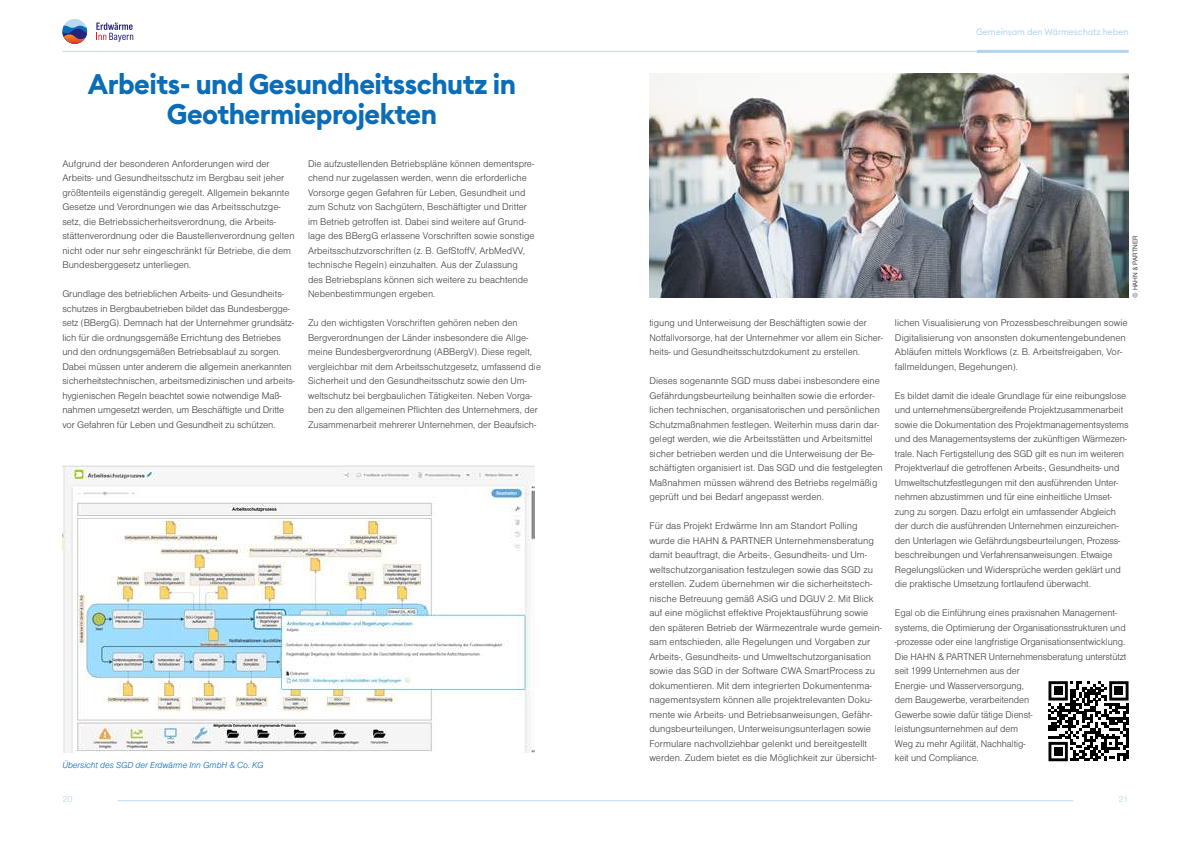
<style>
.page{position:relative;width:1191px;height:842px;background:#fff}
.page>*{position:absolute;margin:0;border:0;box-sizing:border-box;transform-origin:0 0}
.t1{font:700 28px/30px "Euclid Circular B";letter-spacing:-.02em;color:#0b6db7;text-align:center}
.t2{font:10px/14.5px "Nimbus Sans DOT Ligh";color:#414042}
.t3{font:9px "Nimbus Sans DOT Ligh Ital";letter-spacing:-.005em;color:#0b6db7}
.t4{font:9px "Euclid Circular B";letter-spacing:-.01em;color:#afd5f1}
.t5{font:9px "Nimbus Sans DOT";color:#badaf3}
.t6{font:7px "Nimbus Sans DOT";color:#414042}
</style>
<div class="page">
<svg style="left:96px;top:23px;width:37px;height:19px"></svg>
<div style="left:62px;top:19px;width:25px;height:25px;background:#badaf3;border-radius:50%"></div>
<svg style="left:62px;top:26px;width:25px;height:18px"></svg>
<hr style="left:62px;top:51px;width:1066px;height:1px;background:#badaf3">
<hr style="left:118px;top:800px;width:955px;height:1px;background:#badaf3">
<hr style="left:977px;top:50px;width:151px;height:3px;background:#afd5f1">
<img style="left:62px;top:465px;width:473px;height:287px">
<img style="left:649px;top:74px;width:479px;height:224px">
<svg style="left:1048px;top:681px;width:80px;height:80px"></svg>
<div style="left:1054px;top:687px;width:8px;height:8px;background:#000"></div>
<div style="left:1114px;top:687px;width:9px;height:8px;background:#000"></div>
<div style="left:1054px;top:747px;width:8px;height:9px;background:#000"></div>
<h1 class="t1" style="left:88px;top:69px;width:429px">Arbeits- und Gesundheitsschutz in<br>Geothermieprojekten</h1>
<p class="t2" style="left:62px;top:156px;width:234px">Aufgrund der besonderen Anforderungen wird der Arbeits- und Gesundheitsschutz im Bergbau seit jeher größtenteils eigenständig geregelt. Allgemein bekannte Gesetze und Verordnungen wie das Arbeitsschutzge&shy;setz, die Betriebssicherheitsverordnung, die Arbeits&shy;stättenverordnung oder die Baustellenverordnung gelten nicht oder nur sehr eingeschränkt für Betriebe, die dem Bundesberggesetz unterliegen.</p>
<p class="t2" style="left:62px;top:287px;width:234px">Grundlage des betrieblichen Arbeits- und Gesundheits&shy;schutzes in Bergbaubetrieben bildet das Bundesbergge&shy;setz (BBergG). Demnach hat der Unternehmer grundsätz&shy;lich für die ordnungsgemäße Errichtung des Betriebes und den ordnungsgemäßen Betriebsablauf zu sorgen.<br>Dabei müssen unter anderem die allgemein anerkannten sicherheitstechnischen, arbeitsmedizinischen und arbeits&shy;hygienischen Regeln beachtet sowie notwendige Maß&shy;nahmen umgesetzt werden, um Beschäftigte und Dritte vor Gefahren für Leben und Gesundheit zu schützen.</p>
<p class="t2" style="left:308px;top:156px;width:228px">Die aufzustellenden Betriebspläne können dementspre&shy;chend nur zugelassen werden, wenn die erforderliche Vorsorge gegen Gefahren für Leben, Gesundheit und zum Schutz von Sachgütern, Beschäftigter und Dritter im Betrieb getroffen ist. Dabei sind weitere auf Grund&shy;lage des BBergG erlassene Vorschriften sowie sonstige Arbeitsschutzvorschriften (z. B. GefStoffV, ArbMedVV, technische Regeln) einzuhalten. Aus der Zulassung des Betriebsplans können sich weitere zu beachtende Nebenbestimmungen ergeben.</p>
<p class="t2" style="left:308px;top:316px;width:234px">Zu den wichtigsten Vorschriften gehören neben den Bergverordnungen der Länder insbesondere die Allge&shy;meine Bundesbergverordnung (ABBergV). Diese regelt, vergleichbar mit dem Arbeitsschutzgesetz, umfassend die Sicherheit und den Gesundheitsschutz sowie den Um&shy;weltschutz bei bergbaulichen Tätigkeiten. Neben Vorga&shy;ben zu den allgemeinen Pflichten des Unternehmers, der Zusammenarbeit mehrerer Unternehmen, der Beaufsich-</p>
<p class="t3" style="left:62px;top:760px;width:203px">Übersicht des SGD der Erdwärme Inn GmbH &amp; Co. KG</p>
<p class="t4" style="left:976px;top:26px;width:154px">Gemeinsam den Wärmeschatz heben</p>
<p class="t2" style="left:649px;top:316px;width:235px">tigung und Unterweisung der Beschäftigten sowie der<br>Notfallvorsorge, hat der Unternehmer vor allem ein Sicher&shy;heits- und Gesundheitsschutzdokument zu erstellen.</p>
<p class="t2" style="left:649px;top:374px;width:235px">Dieses sogenannte SGD muss dabei insbesondere eine Gefährdungsbeurteilung beinhalten sowie die erforder&shy;lichen technischen, organisatorischen und persönlichen Schutzmaßnahmen festlegen. Weiterhin muss darin dar&shy;gelegt werden, wie die Arbeitsstätten und Arbeitsmittel sicher betrieben werden und die Unterweisung der Be&shy;schäftigten organisiert ist. Das SGD und die festgelegten Maßnahmen müssen während des Betriebs regelmäßig geprüft und bei Bedarf angepasst werden.</p>
<p class="t2" style="left:649px;top:519px;width:234px">Für das Projekt Erdwärme Inn am Standort Polling wurde die HAHN &amp; PARTNER Unternehmensberatung damit beauftragt, die Arbeits-, Gesundheits- und Um&shy;weltschutzorganisation festzulegen sowie das SGD zu erstellen. Zudem übernehmen wir die sicherheitstech&shy;nische Betreuung gemäß ASiG und DGUV 2. Mit Blick auf eine möglichst effektive Projektausführung sowie den späteren Betrieb der Wärmezentrale wurde gemein&shy;sam entschieden, alle Regelungen und Vorgaben zur Arbeits-, Gesundheits- und Umweltschutzorganisation sowie das SGD in der Software CWA SmartProcess zu dokumentieren. Mit dem integrierten Dokumentenma&shy;nagementsystem können alle projektrelevanten Doku&shy;mente wie Arbeits- und Betriebsanweisungen, Gefähr&shy;dungsbeurteilungen, Unterweisungsunterlagen sowie Formulare nachvollziehbar gelenkt und bereitgestellt werden. Zudem bietet es die Möglichkeit zur übersicht-</p>
<p class="t6" style="left:1131px;top:298px;width:64px;rotate:-90deg">© HAHN &amp; PARTNER</p>
<p class="t2" style="left:895px;top:316px;width:234px">lichen Visualisierung von Prozessbeschreibungen sowie Digitalisierung von ansonsten dokumentengebundenen Abläufen mittels Workflows (z. B. Arbeitsfreigaben, Vor&shy;fallmeldungen, Begehungen).</p>
<p class="t2" style="left:895px;top:388px;width:235px">Es bildet damit die ideale Grundlage für eine reibungslose und unternehmensübergreifende Projektzusammenarbeit sowie die Dokumentation des Projektmanagementsystems und des Managementsystems der zukünftigen Wärmezen&shy;trale. Nach Fertigstellung des SGD gilt es nun im weiteren Projektverlauf die getroffenen Arbeits-, Gesundheits- und Umweltschutzfestlegungen mit den ausführenden Unter&shy;nehmen abzustimmen und für eine einheitliche Umset&shy;zung zu sorgen. Dazu erfolgt ein umfassender Abgleich der durch die ausführenden Unternehmen einzureichen&shy;den Unterlagen wie Gefährdungsbeurteilungen, Prozess&shy;beschreibungen und Verfahrensanweisungen. Etwaige Regelungslücken und Widersprüche werden geklärt und die praktische Umsetzung fortlaufend überwacht.</p>
<p class="t2" style="left:895px;top:606px;width:233px">Egal ob die Einführung eines praxisnahen Management&shy;systems, die Optimierung der Organisationsstrukturen und -prozesse oder eine langfristige Organisationsentwicklung.<br>Die HAHN &amp; PARTNER Unternehmensberatung unterstützt seit 1999 Unternehmen aus der<br>Energie- und Wasserversorgung,<br>dem Baugewerbe, verarbeitenden<br>Gewerbe sowie dafür tätige Dienst-<br>leistungsunternehmen auf dem<br>Weg zu mehr Agilität, Nachhaltig-<br>keit und Compliance.</p>
<p class="t5" style="left:62px;top:793px;width:12px">20</p>
<p class="t5" style="left:1118px;top:794px;width:11px">21</p>
</div>
